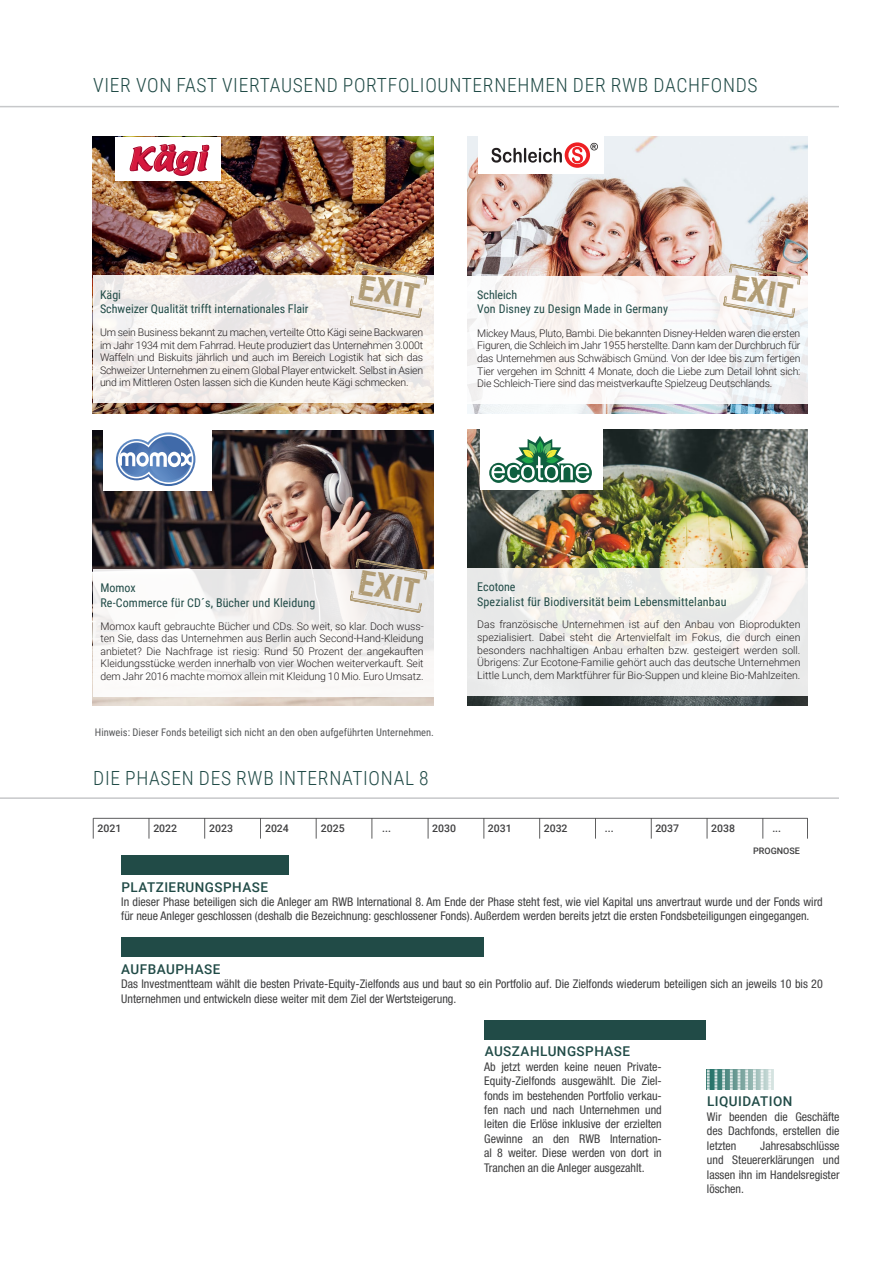
<style>
.page{position:relative;width:893px;height:1263px;background:#fff}
.page>*{position:absolute;margin:0;border:0;box-sizing:border-box;transform-origin:0 0}
.t1{font:700 condensed 34.35px "Helvetica Neue LT Pro";color:#b19c75}
.t2{font:300 19.5px "Roboto Condensed";letter-spacing:.035em;color:#214b47}
.t3{font:500 13.5px "Roboto";letter-spacing:.035em;color:#214b47}
.t4{font:condensed 12px/14.4px "Helvetica Neue LT Pro";color:#3e3e3f;text-align:justify}
.Body_Innen{font:12px "Roboto Condensed";letter-spacing:.01em;color:#214b47}
.Body_Innen-2{font:300 10.5px/12.6px "Roboto";letter-spacing:-.015em;color:#231f20;text-align:justify}
.BODY{font:10.5px "Roboto Condensed";color:#57585a}
.t5{font:500 10.5px "Roboto";color:#3e3e3f}
.t6{font:500 9px "Roboto";color:#3e3e3f}
</style>
<div class="page">
<hr style="left:0;top:106px;width:839px;height:1px;background:#c7c8ca">
<hr style="left:0;top:797px;width:839px;height:2px;background:#c7c8ca">
<div style="left:121px;top:855px;width:168px;height:20px;background:#214b47"></div>
<div style="left:484px;top:1020px;width:222px;height:20px;background:#214b47"></div>
<div style="left:121px;top:937px;width:363px;height:20px;background:#214b47"></div>
<hr style="left:93px;top:818px;width:715px;height:1px;background:#3e3e3f">
<svg style="left:93px;top:818px;width:1px;height:21px"></svg>
<svg style="left:149px;top:818px;width:1px;height:21px"></svg>
<svg style="left:204px;top:818px;width:1px;height:21px"></svg>
<svg style="left:260px;top:818px;width:1px;height:21px"></svg>
<svg style="left:316px;top:818px;width:1px;height:21px"></svg>
<svg style="left:372px;top:818px;width:1px;height:21px"></svg>
<svg style="left:428px;top:818px;width:1px;height:21px"></svg>
<svg style="left:707px;top:818px;width:1px;height:21px"></svg>
<svg style="left:763px;top:818px;width:1px;height:21px"></svg>
<div style="left:707px;top:1070px;width:66px;height:20px;background:#d7e4e1"></div>
<svg style="left:707px;top:1070px;width:64px;height:20px"></svg>
<svg style="left:484px;top:818px;width:1px;height:21px"></svg>
<svg style="left:539px;top:818px;width:1px;height:21px"></svg>
<svg style="left:595px;top:818px;width:1px;height:21px"></svg>
<svg style="left:651px;top:818px;width:1px;height:21px"></svg>
<svg style="left:807px;top:818px;width:1px;height:21px"></svg>
<img style="left:93px;top:430px;width:340px;height:275px">
<div style="left:104px;top:430px;width:108px;height:60px;background:#fff"></div>
<svg style="left:93px;top:569px;width:340px;height:128px"></svg>
<svg style="left:116px;top:432px;width:79px;height:54px"></svg>
<img style="left:467px;top:137px;width:340px;height:276px">
<div style="left:478px;top:137px;width:126px;height:37px;background:#fff"></div>
<svg style="left:491px;top:142px;width:107px;height:26px"></svg>
<div style="left:467px;top:276px;width:340px;height:127px;background:#fff"></div>
<img style="left:93px;top:137px;width:340px;height:276px">
<div style="left:115px;top:137px;width:106px;height:43px;background:#fff"></div>
<div style="left:93px;top:276px;width:340px;height:127px;background:linear-gradient(to right,#f3efee,#f4efec)"></div>
<svg style="left:130px;top:145px;width:80px;height:31px"></svg>
<img style="left:467px;top:429px;width:340px;height:276px">
<div style="left:467px;top:568px;width:340px;height:128px;background:linear-gradient(to right,#ebecea,#f3f2f0)"></div>
<div style="left:480px;top:429px;width:122px;height:60px;background:#fff"></div>
<svg style="left:489px;top:463px;width:19px;height:20px"></svg>
<svg style="left:573px;top:463px;width:19px;height:20px"></svg>
<svg style="left:491px;top:436px;width:98px;height:46px"></svg>
<svg style="left:723px;top:296px;width:73px;height:22px"></svg>
<svg style="left:728px;top:263px;width:73px;height:22px"></svg>
<svg style="left:349px;top:296px;width:73px;height:22px;background:#e8e1d8"></svg>
<svg style="left:355px;top:263px;width:73px;height:22px"></svg>
<svg style="left:349px;top:591px;width:73px;height:22px;background:#e2ded9"></svg>
<svg style="left:355px;top:558px;width:73px;height:22px;background:#9a918b"></svg>
<p class="t2" style="left:93px;top:72px;width:666px">VIER VON FAST VIERTAUSEND PORTFOLIOUNTERNEHMEN DER RWB DACHFONDS</p>
<h1 class="t1" style="left:363px;top:266px;width:62px;rotate:10deg">EXIT</h1>
<h1 class="t1" style="left:736px;top:266px;width:62px;rotate:10deg">EXIT</h1>
<p class="Body_Innen" style="left:477px;top:286px;width:42px">Schleich</p>
<p class="Body_Innen" style="left:477px;top:301px;width:192px">Von Disney zu Design Made in Germany</p>
<p class="Body_Innen-2" style="left:477px;top:326px;width:325px">Mickey Maus, Pluto, Bambi. Die bekannten Disney-Helden waren die ersten Figuren, die Schleich im Jahr 1955 herstellte. Dann kam der Durchbruch für das Unternehmen aus Schwäbisch Gmünd. Von der Idee bis zum fertigen Tier vergehen im Schnitt 4 Monate, doch die Liebe zum Detail lohnt sich:<br>Die Schleich-Tiere sind das meistverkaufte Spielzeug Deutschlands.</p>
<p class="Body_Innen" style="left:100px;top:286px;width:22px">Kägi</p>
<p class="Body_Innen" style="left:100px;top:300px;width:210px">Schweizer Qualität trifft internationales Flair</p>
<p class="Body_Innen-2" style="left:100px;top:326px;width:325px">Um sein Business bekannt zu machen, verteilte Otto Kägi seine Backwaren im Jahr 1934 mit dem Fahrrad. Heute produziert das Unternehmen 3.000t Waffeln und Biskuits jährlich und auch im Bereich Logistik hat sich das Schweizer Unternehmen zu einem Global Player entwickelt. Selbst in Asien und im Mittleren Osten lassen sich die Kunden heute Kägi schmecken.</p>
<h1 class="t1" style="left:363px;top:561px;width:62px;rotate:10deg">EXIT</h1>
<p class="Body_Innen" style="left:100px;top:579px;width:37px">Momox</p>
<p class="Body_Innen" style="left:100px;top:594px;width:216px">Re-Commerce für CD´s, Bücher und Kleidung</p>
<p class="Body_Innen-2" style="left:100px;top:619px;width:325px">Momox kauft gebrauchte Bücher und CDs. So weit, so klar. Doch wuss&shy;ten Sie, dass das Unternehmen aus Berlin auch Second-Hand-Kleidung anbietet? Die Nachfrage ist riesig: Rund 50 Prozent der angekauften Kleidungsstücke werden innerhalb von vier Wochen weiterverkauft. Seit dem Jahr 2016 machte momox allein mit Kleidung 10 Mio. Euro Umsatz.</p>
<p class="BODY" style="left:95px;top:725px;width:341px">Hinweis: Dieser Fonds beteiligt sich nicht an den oben aufgeführten Unternehmen.</p>
<p class="t2" style="left:93px;top:765px;width:337px">DIE PHASEN DES RWB INTERNATIONAL 8</p>
<p class="Body_Innen" style="left:477px;top:578px;width:40px">Ecotone</p>
<p class="Body_Innen" style="left:477px;top:593px;width:251px">Spezialist für Biodiversität beim Lebensmittelanbau</p>
<p class="Body_Innen-2" style="left:477px;top:618px;width:325px">Das französische Unternehmen ist auf den Anbau von Bioprodukten spezialisiert. Dabei steht die Artenvielfalt im Fokus, die durch einen besonders nachhaltigen Anbau erhalten bzw. gesteigert werden soll.<br>Übrigens: Zur Ecotone-Familie gehört auch das deutsche Unternehmen Little Lunch, dem Marktführer für Bio-Suppen und kleine Bio-Mahlzeiten.</p>
<p class="t5" style="left:97px;top:821px;width:25px">2021</p>
<p class="t5" style="left:153px;top:821px;width:25px">2022</p>
<p class="t5" style="left:209px;top:821px;width:25px">2023</p>
<p class="t5" style="left:265px;top:821px;width:25px">2024</p>
<p class="t5" style="left:321px;top:821px;width:25px">2025</p>
<p class="t5" style="left:382px;top:821px;width:10px">...</p>
<p class="t5" style="left:432px;top:821px;width:25px">2030</p>
<p class="t5" style="left:711px;top:821px;width:25px">2038</p>
<p class="t5" style="left:772px;top:821px;width:10px">...</p>
<p class="t6" style="left:753px;top:844px;width:48px">PROGNOSE</p>
<p class="t5" style="left:488px;top:821px;width:25px">2031</p>
<p class="t5" style="left:544px;top:821px;width:25px">2032</p>
<p class="t5" style="left:605px;top:821px;width:10px">...</p>
<p class="t5" style="left:655px;top:821px;width:25px">2037</p>
<p class="t3" style="left:121px;top:877px;width:148px">PLATZIERUNGSPHASE</p>
<p class="t4" style="left:121px;top:894px;width:703px">In dieser Phase beteiligen sich die Anleger am RWB International 8. Am Ende der Phase steht fest, wie viel Kapital uns anvertraut wurde und der Fonds wird für neue Anleger geschlossen (deshalb die Bezeichnung: geschlossener Fonds). Außerdem werden bereits jetzt die ersten Fondsbeteiligungen eingegangen.</p>
<p class="t3" style="left:121px;top:960px;width:101px">AUFBAUPHASE</p>
<p class="t4" style="left:121px;top:977px;width:703px">Das Investmentteam wählt die besten Private-Equity-Zielfonds aus und baut so ein Portfolio auf. Die Zielfonds wiederum beteiligen sich an jeweils 10 bis 20<br>Unternehmen und entwickeln diese weiter mit dem Ziel der Wertsteigerung.</p>
<p class="t3" style="left:485px;top:1042px;width:147px">AUSZAHLUNGSPHASE</p>
<p class="t4" style="left:484px;top:1059px;width:179px">Ab jetzt werden keine neuen Private-Equity-Zielfonds ausgewählt. Die Ziel&shy;fonds im bestehenden Portfolio verkau&shy;fen nach und nach Unternehmen und leiten die Erlöse inklusive der erzielten Gewinne an den RWB Internation&shy;al 8 weiter. Diese werden von dort in Tranchen an die Anleger ausgezahlt.</p>
<p class="t3" style="left:707px;top:1092px;width:87px">LIQUIDATION</p>
<p class="t4" style="left:707px;top:1109px;width:134px">Wir beenden die Geschäfte des Dachfonds, erstellen die letzten</p>
<p class="t4" style="left:707px;top:1138px;width:134px;text-indent:53px">Jahresabschlüsse und Steuererklärungen und lassen ihn im Handelsregister löschen.</p>
</div>
